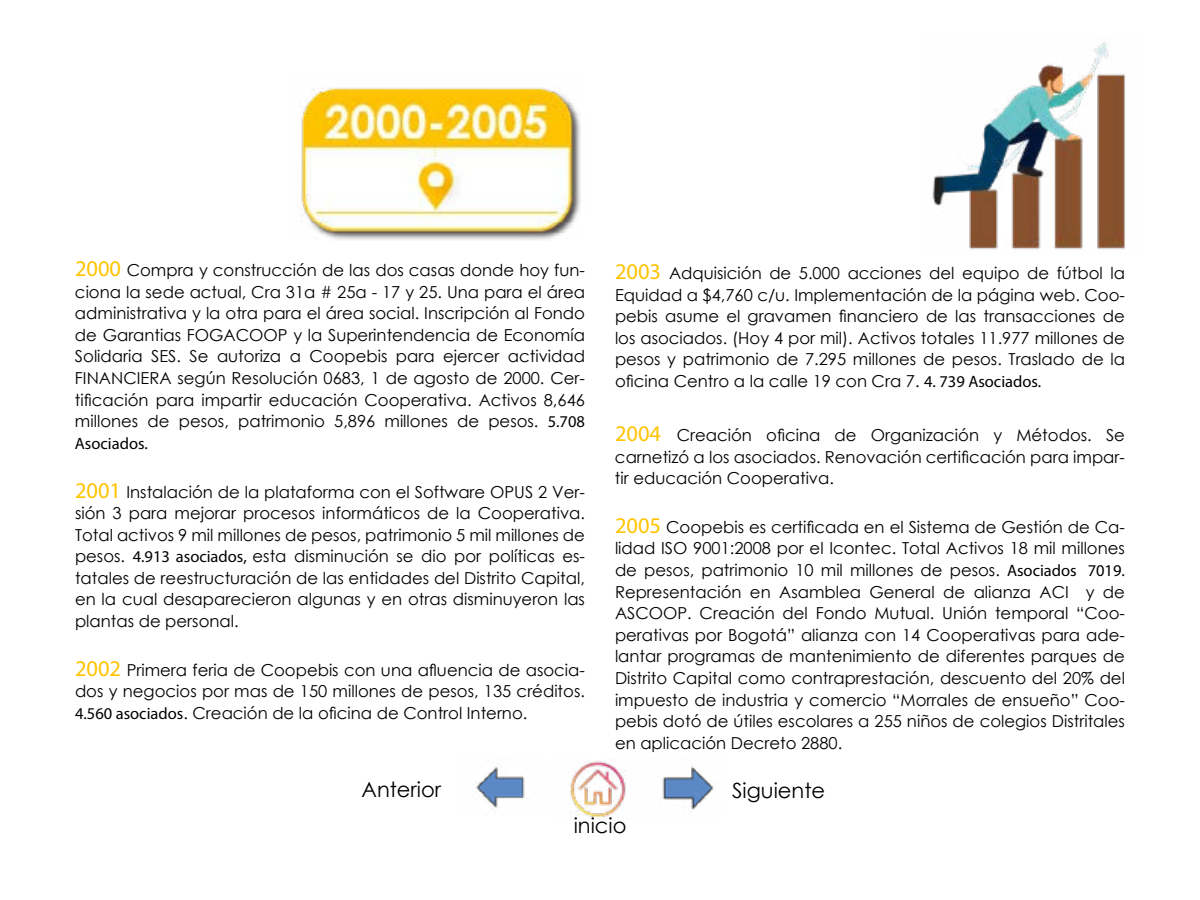
<style>
.page{position:relative;width:1200px;height:900px;background:#fff}
.page>*{position:absolute;margin:0;border:0;box-sizing:border-box;transform-origin:0 0}
.t1{font:21px "Century Gothic";color:#000}
.t2{font:16.5px/21.6px "Century Gothic";color:#000;text-align:justify}
.t3{font:16.5px "Myriad Pro";color:#000}
.s1{font-family:"Myriad Pro";font-size:22.5px;color:#ffc300}
.s2{font-family:"Myriad Pro"}
</style>
<div class="page">
<img style="left:299px;top:87px;width:282px;height:153px">
<img style="left:932px;top:35px;width:194px;height:215px">
<img style="left:475px;top:766px;width:50px;height:42px">
<img style="left:662px;top:766px;width:53px;height:44px">
<img style="left:570px;top:761px;width:56px;height:57px">
<p class="t2" style="left:75px;top:261px;width:512px"><span class="s1">2000</span> Compra y construcción de las dos casas donde hoy fun&shy;ciona la sede actual, Cra 31a # 25a - 17 y 25. Una para el área administrativa y la otra para el área social. Inscripción al Fondo de Garantias FOGACOOP y la Superintendencia de Economía Solidaria SES. Se autoriza a Coopebis para ejercer actividad FINANCIERA según Resolución 0683, 1 de agosto de 2000. Cer&shy;tificación para impartir educación Cooperativa. Activos 8,646 millones de pesos, patrimonio 5,896 millones de pesos. <span class="s2">5.708</span></p>
<p class="t3" style="left:75px;top:437px;width:74px">Asociados.</p>
<p class="t2" style="left:75px;top:480px;width:512px"><span class="s1">2001</span> Instalación de la plataforma con el Software OPUS 2 Ver&shy;sión 3 para mejorar procesos informáticos de la Cooperativa.<br>Total activos 9 mil millones de pesos, patrimonio 5 mil millones de pesos. <span class="s2">4.913 asociados,</span> esta disminución se dio por políticas es&shy;tatales de reestructuración de las entidades del Distrito Capital, en la cual desaparecieron algunas y en otras disminuyeron las plantas de personal.</p>
<p class="t2" style="left:75px;top:659px;width:512px"><span class="s1">2002</span> Primera feria de Coopebis con una afluencia de asocia&shy;dos y negocios por mas de 150 millones de pesos, 135 créditos.<br><span class="s2">4.560 asociados</span>. Creación de la oficina de Control Interno.</p>
<p class="t2" style="left:615px;top:262px;width:512px"><span class="s1">2003</span> Adquisición de 5.000 acciones del equipo de fútbol la Equidad a $4,760 c/u. Implementación de la página web. Coo&shy;pebis asume el gravamen financiero de las transacciones de los asociados. (Hoy 4 por mil). Activos totales 11.977 millones de pesos y patrimonio de 7.295 millones de pesos. Traslado de la oficina Centro a la calle 19 con Cra 7. <span class="s2">4. 739 Asociados.</span></p>
<p class="t2" style="left:615px;top:424px;width:512px"><span class="s1">2004</span> Creación oficina de Organización y Métodos. Se carnetizó a los asociados. Renovación certificación para impar&shy;tir educación Cooperativa.</p>
<p class="t2" style="left:615px;top:516px;width:512px"><span class="s1">2005</span> Coopebis es certificada en el Sistema de Gestión de Ca&shy;lidad ISO 9001:2008 por el Icontec. Total Activos 18 mil millones de pesos, patrimonio 10 mil millones de pesos. <span class="s2">Asociados 7019.<br></span>Representación en Asamblea General de alianza ACI y de ASCOOP. Creación del Fondo Mutual. Unión temporal “Coo&shy;perativas por Bogotá” alianza con 14 Cooperativas para ade&shy;lantar programas de mantenimiento de diferentes parques de Distrito Capital como contraprestación, descuento del 20% del impuesto de industria y comercio “Morrales de ensueño” Coo&shy;pebis dotó de útiles escolares a 255 niños de colegios Distritales en aplicación Decreto 2880.</p>
<p class="t1" style="left:362px;top:781px;width:81px">Anterior</p>
<p class="t1" style="left:732px;top:782px;width:94px">Siguiente</p>
<p class="t1" style="left:574px;top:817px;width:54px">inicio</p>
</div>
